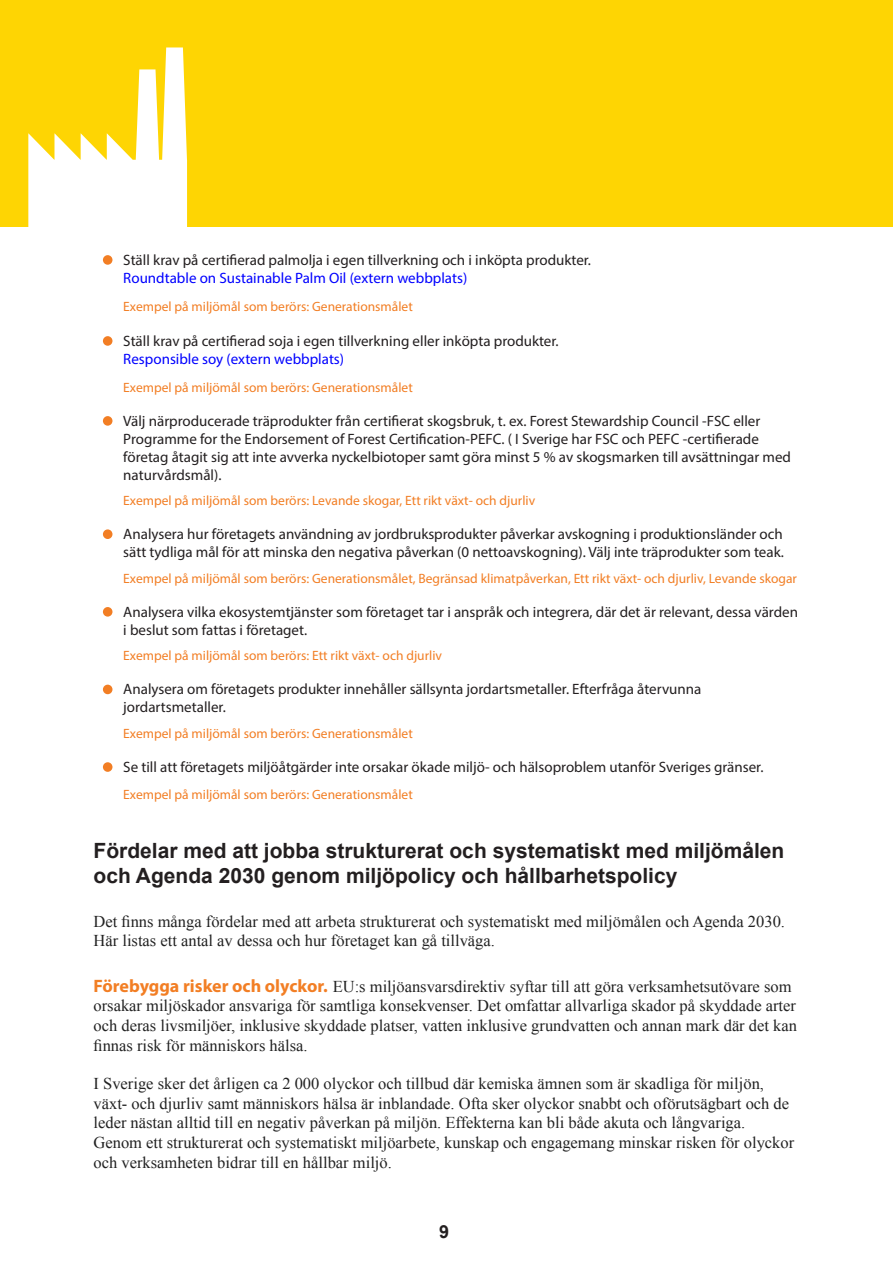
<style>
.page{position:relative;width:893px;height:1263px;background:#fff}
.page>*{position:absolute;margin:0;border:0;box-sizing:border-box;transform-origin:0 0}
.t1{font:700 21px/25.2px "Arial";color:#231f20}
.t2{font:700 18px "Arial";color:#231f20}
.t3{font:16.5px/19.8px "Times New Roman";color:#222}
.t4{font:15px/18px "Myriad Pro";color:#231f20}
.t5{font:15px "Myriad Pro";color:#00f}
.t6{font:13.5px "Myriad Pro";color:#f27e24}
.s1{font-family:"Myriad Pro";font-weight:700;font-size:18px;color:#f27e24}
</style>
<div class="page">
<div style="left:0;top:0;width:893px;height:226px;background:#fed503"></div>
<svg style="left:28px;top:47px;width:159px;height:180px"></svg>
<div style="left:103px;top:255px;width:9px;height:10px;background:#f27e24;border-radius:50%"></div>
<div style="left:103px;top:336px;width:9px;height:10px;background:#f27e24;border-radius:50%"></div>
<div style="left:103px;top:416px;width:9px;height:10px;background:#f27e24;border-radius:50%"></div>
<div style="left:103px;top:529px;width:9px;height:10px;background:#f27e24;border-radius:50%"></div>
<div style="left:103px;top:607px;width:9px;height:10px;background:#f27e24;border-radius:50%"></div>
<div style="left:103px;top:685px;width:9px;height:9px;background:#f27e24;border-radius:50%"></div>
<div style="left:103px;top:762px;width:9px;height:10px;background:#f27e24;border-radius:50%"></div>
<p class="t4" style="left:123px;top:251px;width:469px">Ställ krav på certifierad palmolja i egen tillverkning och i inköpta produkter.</p>
<p class="t5" style="left:123px;top:269px;width:345px">Roundtable on Sustainable Palm Oil (extern webbplats)</p>
<p class="t6" style="left:123px;top:298px;width:291px">Exempel på miljömål som berörs: Generationsmålet</p>
<p class="t4" style="left:123px;top:332px;width:437px">Ställ krav på certifierad soja i egen tillverkning eller inköpta produkter.</p>
<p class="t5" style="left:123px;top:350px;width:222px">Responsible soy (extern webbplats)</p>
<p class="t6" style="left:123px;top:379px;width:291px">Exempel på miljömål som berörs: Generationsmålet</p>
<p class="t4" style="left:123px;top:411px;width:669px">Välj närproducerade träprodukter från certifierat skogsbruk, t. ex. Forest Stewardship Council -FSC eller Programme for the Endorsement of Forest Certification-PEFC. ( I Sverige har FSC och PEFC -certifierade företag åtagit sig att inte avverka nyckelbiotoper samt göra minst 5 % av skogsmarken till avsättningar med naturvårdsmål).</p>
<p class="t6" style="left:123px;top:492px;width:413px">Exempel på miljömål som berörs: Levande skogar, Ett rikt växt- och djurliv</p>
<p class="t4" style="left:123px;top:525px;width:662px">Analysera hur företagets användning av jordbruksprodukter påverkar avskogning i produktionsländer och sätt tydliga mål för att minska den negativa påverkan (0 nettoavskogning). Välj inte träprodukter som teak.</p>
<p class="t6" style="left:123px;top:570px;width:675px">Exempel på miljömål som berörs: Generationsmålet, Begränsad klimatpåverkan, Ett rikt växt- och djurliv, Levande skogar</p>
<p class="t4" style="left:123px;top:602px;width:676px">Analysera vilka ekosystemtjänster som företaget tar i anspråk och integrera, där det är relevant, dessa värden i beslut som fattas i företaget.</p>
<p class="t6" style="left:123px;top:647px;width:320px">Exempel på miljömål som berörs: Ett rikt växt- och djurliv</p>
<p class="t4" style="left:123px;top:680px;width:580px">Analysera om företagets produkter innehåller sällsynta jordartsmetaller. Efterfråga återvunna jordartsmetaller.</p>
<p class="t6" style="left:123px;top:725px;width:291px">Exempel på miljömål som berörs: Generationsmålet</p>
<p class="t4" style="left:123px;top:757px;width:642px">Se till att företagets miljöåtgärder inte orsakar ökade miljö- och hälsoproblem utanför Sveriges gränser.</p>
<p class="t6" style="left:123px;top:786px;width:291px">Exempel på miljömål som berörs: Generationsmålet</p>
<h1 class="t1" style="left:94px;top:838px;width:692px">Fördelar med att jobba strukturerat och systematiskt med miljömålen och Agenda 2030 genom miljöpolicy och hållbarhetspolicy</h1>
<p class="t3" style="left:94px;top:911px;width:693px">Det finns många fördelar med att arbeta strukturerat och systematiskt med miljömålen och Agenda 2030.<br>Här listas ett antal av dessa och hur företaget kan gå tillväga.</p>
<p class="t3" style="left:94px;top:976px;width:705px"><span class="s1">Förebygga risker och olyckor.</span> EU:s miljöansvarsdirektiv syftar till att göra verksamhetsutövare som orsakar miljöskador ansvariga för samtliga konsekvenser. Det omfattar allvarliga skador på skyddade arter och deras livsmiljöer, inklusive skyddade platser, vatten inklusive grundvatten och annan mark där det kan finnas risk för människors hälsa.</p>
<p class="t3" style="left:94px;top:1073px;width:702px">I Sverige sker det årligen ca 2 000 olyckor och tillbud där kemiska ämnen som är skadliga för miljön, växt- och djurliv samt människors hälsa är inblandade. Ofta sker olyckor snabbt och oförutsägbart och de leder nästan alltid till en negativ påverkan på miljön. Effekterna kan bli både akuta och långvariga.<br>Genom ett strukturerat och systematiskt miljöarbete, kunskap och engagemang minskar risken för olyckor och verksamheten bidrar till en hållbar miljö.</p>
<p class="t2" style="left:439px;top:1219px;width:12px">9</p>
</div>
